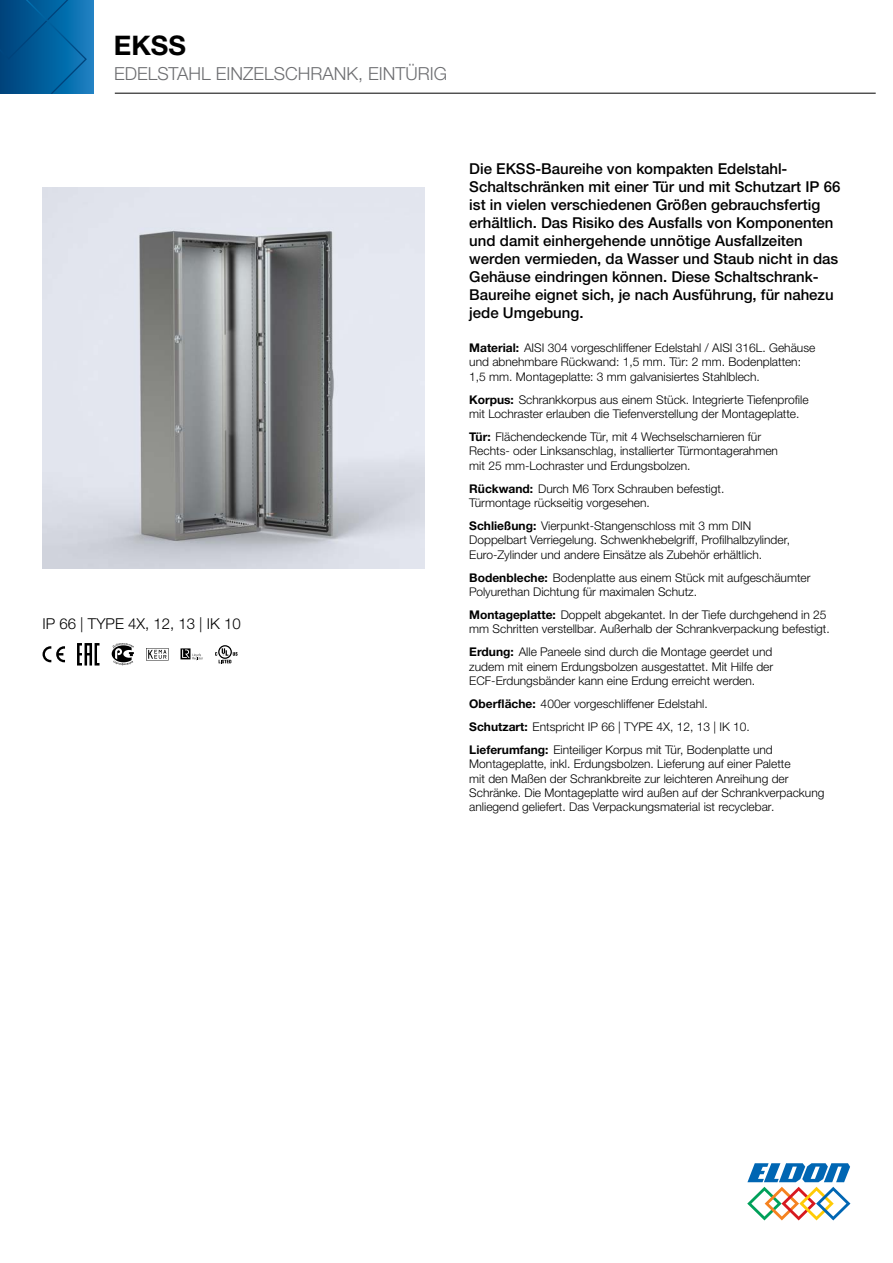
<style>
.page{position:relative;width:893px;height:1263px;background:#fff}
.page>*{position:absolute;margin:0;border:0;box-sizing:border-box;transform-origin:0 0}
.t1{font:700 27px "Helvetica Neue LTW1 G";color:#000}
.t2{font:300 18px "Helvetica Neue LTW1 G";color:#6d6e71}
.t3{font:500 15px/18px "Helvetica Neue LTW1 G";color:#000}
.t4{font:300 15px "Helvetica Neue LTW1 G";color:#000}
.t5{font:300 12px/14.4px "Helvetica Neue LTW1 G";color:#000}
.s1{font-weight:700}
</style>
<div class="page">
<svg style="left:747px;top:1163px;width:103px;height:57px"></svg>
<div style="left:0;top:0;width:93px;height:94px;background:#1f7fc0"></div>
<svg style="left:0;top:0;width:87px;height:94px;background:#035d9a"></svg>
<hr style="left:115px;top:93px;width:761px;height:1px;background:#000">
<img style="left:43px;top:187px;width:381px;height:382px">
<svg style="left:43px;top:646px;width:22px;height:16px"></svg>
<svg style="left:77px;top:643px;width:23px;height:22px"></svg>
<svg style="left:112px;top:643px;width:22px;height:22px"></svg>
<svg style="left:146px;top:648px;width:23px;height:12px"></svg>
<svg style="left:181px;top:648px;width:22px;height:12px"></svg>
<svg style="left:215px;top:645px;width:23px;height:18px"></svg>
<h1 class="t1" style="left:114px;top:29px;width:74px">EKSS</h1>
<h2 class="t2" style="left:114px;top:63px;width:334px">EDELSTAHL EINZELSCHRANK, EINTÜRIG</h2>
<p class="t4" style="left:43px;top:614px;width:200px">IP 66 | TYPE 4X, 12, 13 | IK 10</p>
<p class="t3" style="left:469px;top:160px;width:373px">Die EKSS-Baureihe von kompakten Edelstahl-Schaltschränken mit einer Tür und mit Schutzart IP 66 ist in vielen verschiedenen Größen gebrauchsfertig erhältlich. Das Risiko des Ausfalls von Komponenten und damit einhergehende unnötige Ausfallzeiten werden vermieden, da Wasser und Staub nicht in das Gehäuse eindringen können. Diese Schaltschrank-Baureihe eignet sich, je nach Ausführung, für nahezu jede Umgebung.</p>
<p class="t5" style="left:469px;top:340px;width:348px"><span class="s1">Material:</span> AISI 304 vorgeschliffener Edelstahl / AISI 316L. Gehäuse und abnehmbare Rückwand: 1,5 mm. Tür: 2 mm. Bodenplatten:<br>1,5 mm. Montageplatte: 3 mm galvanisiertes Stahlblech.</p>
<p class="t5" style="left:469px;top:392px;width:341px"><span class="s1">Korpus:</span> Schrankkorpus aus einem Stück. Integrierte Tiefenprofile mit Lochraster erlauben die Tiefenverstellung der Montageplatte.</p>
<p class="t5" style="left:469px;top:429px;width:310px"><span class="s1">Tür:</span> Flächendeckende Tür, mit 4 Wechselscharnieren für<br>Rechts- oder Linksanschlag, installierter Türmontagerahmen mit 25 mm-Lochraster und Erdungsbolzen.</p>
<p class="t5" style="left:469px;top:481px;width:257px"><span class="s1">Rückwand:</span> Durch M6 Torx Schrauben befestigt.<br>Türmontage rückseitig vorgesehen.</p>
<p class="t5" style="left:469px;top:518px;width:322px"><span class="s1">Schließung:</span> Vierpunkt-Stangenschloss mit 3 mm DIN<br>Doppelbart Verriegelung. Schwenkhebelgriff, Profilhalbzylinder,<br>Euro-Zylinder und andere Einsätze als Zubehör erhältlich.</p>
<p class="t5" style="left:469px;top:570px;width:343px"><span class="s1">Bodenbleche:</span> Bodenplatte aus einem Stück mit aufgeschäumter<br>Polyurethan Dichtung für maximalen Schutz.</p>
<p class="t5" style="left:469px;top:607px;width:362px"><span class="s1">Montageplatte:</span> Doppelt abgekantet. In der Tiefe durchgehend in 25 mm Schritten verstellbar. Außerhalb der Schrankverpackung befestigt.</p>
<p class="t5" style="left:469px;top:645px;width:305px;text-align:justify"><span class="s1">Erdung:</span> Alle Paneele sind durch die Montage geerdet und zudem mit einem Erdungsbolzen ausgestattet. Mit Hilfe der ECF-Erdungsbänder kann eine Erdung erreicht werden.</p>
<p class="t5" style="left:469px;top:692px;width:305px;line-height:23px"><span class="s1">Oberfläche:</span> 400er vorgeschliffener Edelstahl.<br><span class="s1">Schutzart:</span> Entspricht IP 66 | TYPE 4X, 12, 13 | IK 10.<br><span class="s1">Lieferumfang:</span> Einteiliger Korpus mit Tür, Bodenplatte und</p>
<p class="t5" style="left:469px;top:757px;width:357px">Montageplatte, inkl. Erdungsbolzen. Lieferung auf einer Palette<br>mit den Maßen der Schrankbreite zur leichteren Anreihung der Schränke. Die Montageplatte wird außen auf der Schrankverpackung anliegend geliefert. Das Verpackungsmaterial ist recyclebar.</p>
</div>
